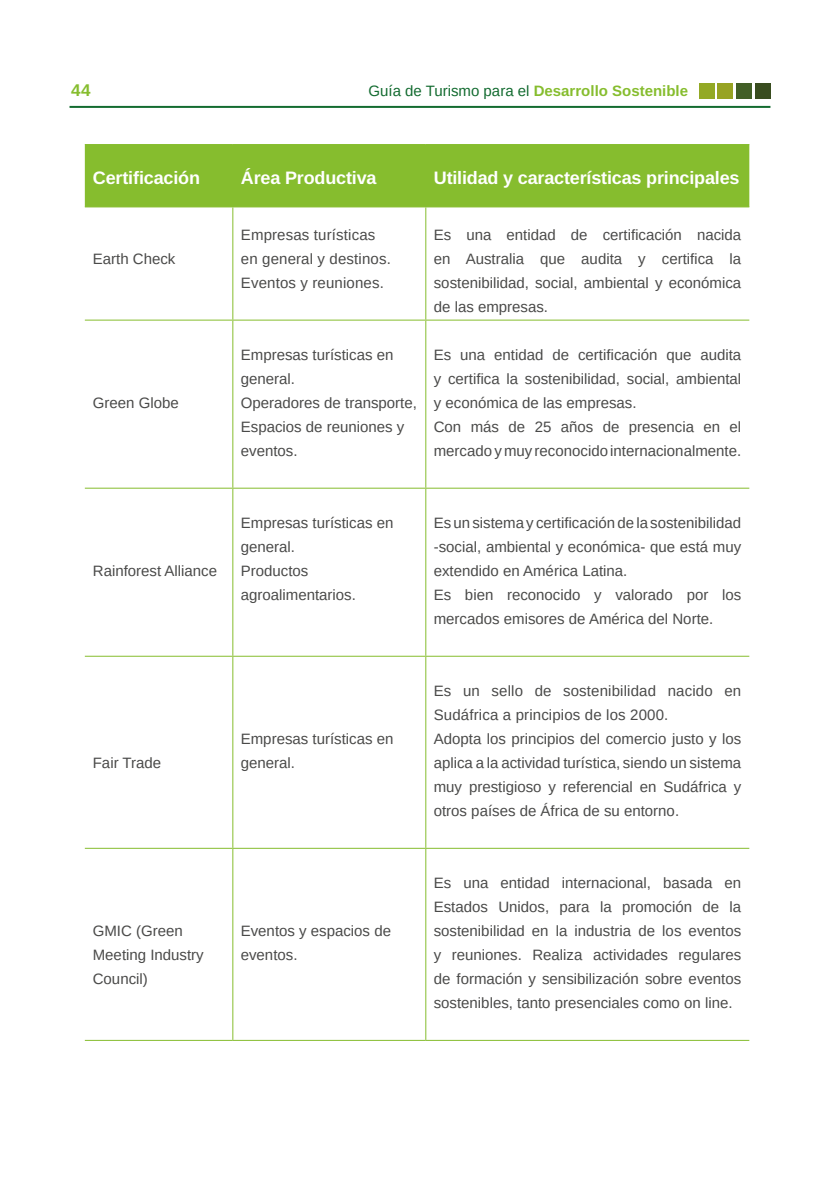
<style>
.page{position:relative;width:840px;height:1191px;background:#fff}
.page>*{position:absolute;margin:0;border:0;box-sizing:border-box;transform-origin:0 0}
.t1{font:700 18px "Arimo";letter-spacing:-.01em;color:#fff}
.t2{font:700 17px "Arimo";color:#86bd2e}
.t3{font:15px/24px "Arimo";color:#4a4a49}
.t4{font:700 15px "Arimo";color:#86bd2e}
.s1{font-weight:400;color:#136b30}
</style>
<div class="page">
<hr style="left:69px;top:106px;width:701px;height:2px;background:#136b30">
<div style="left:754px;top:83px;width:16px;height:16px;background:#394d1f"></div>
<div style="left:736px;top:83px;width:15px;height:16px;background:#425f27"></div>
<div style="left:717px;top:83px;width:15px;height:16px;background:#97a323"></div>
<div style="left:698px;top:83px;width:16px;height:16px;background:#93a925"></div>
<div style="left:85px;top:145px;width:663px;height:61px;background:#86bd2e"></div>
<hr style="left:85px;top:144px;width:148px;height:1px;background:#86bd2e">
<hr style="left:233px;top:144px;width:192px;height:1px;background:#86bd2e">
<hr style="left:232px;top:145px;width:1px;height:61px;background:#86bd2e">
<hr style="left:425px;top:144px;width:323px;height:1px;background:#86bd2e">
<hr style="left:425px;top:145px;width:1px;height:61px;background:#86bd2e">
<hr style="left:85px;top:206px;width:148px;height:1px;background:#86bd2e">
<hr style="left:233px;top:206px;width:192px;height:1px;background:#86bd2e">
<hr style="left:232px;top:207px;width:1px;height:113px;background:#86bd2e">
<hr style="left:425px;top:206px;width:323px;height:1px;background:#86bd2e">
<hr style="left:425px;top:207px;width:1px;height:113px;background:#86bd2e">
<hr style="left:85px;top:320px;width:148px;height:1px;background:#86bd2e">
<hr style="left:233px;top:320px;width:192px;height:1px;background:#86bd2e">
<hr style="left:232px;top:320px;width:1px;height:168px;background:#86bd2e">
<hr style="left:425px;top:320px;width:323px;height:1px;background:#86bd2e">
<hr style="left:425px;top:320px;width:1px;height:168px;background:#86bd2e">
<hr style="left:85px;top:488px;width:148px;height:1px;background:#86bd2e">
<hr style="left:233px;top:488px;width:192px;height:1px;background:#86bd2e">
<hr style="left:232px;top:488px;width:1px;height:168px;background:#86bd2e">
<hr style="left:425px;top:488px;width:323px;height:1px;background:#86bd2e">
<hr style="left:425px;top:488px;width:1px;height:168px;background:#86bd2e">
<hr style="left:85px;top:656px;width:148px;height:1px;background:#86bd2e">
<hr style="left:233px;top:656px;width:192px;height:1px;background:#86bd2e">
<hr style="left:232px;top:656px;width:1px;height:192px;background:#86bd2e">
<hr style="left:425px;top:656px;width:323px;height:1px;background:#86bd2e">
<hr style="left:425px;top:656px;width:1px;height:192px;background:#86bd2e">
<hr style="left:85px;top:848px;width:148px;height:1px;background:#86bd2e">
<hr style="left:233px;top:848px;width:192px;height:1px;background:#86bd2e">
<hr style="left:232px;top:849px;width:1px;height:191px;background:#86bd2e">
<hr style="left:425px;top:848px;width:323px;height:1px;background:#86bd2e">
<hr style="left:425px;top:849px;width:1px;height:191px;background:#86bd2e">
<hr style="left:85px;top:1040px;width:148px;height:1px;background:#86bd2e">
<hr style="left:233px;top:1040px;width:192px;height:1px;background:#86bd2e">
<hr style="left:425px;top:1040px;width:323px;height:1px;background:#86bd2e">
<p class="t2" style="left:71px;top:78px;width:21px">44</p>
<p class="t4" style="left:368px;top:80px;width:321px"><span class="s1">Guía de Turismo para el</span> Desarrollo Sostenible</p>
<p class="t1" style="left:93px;top:165px;width:109px">Certificación</p>
<p class="t1" style="left:241px;top:165px;width:137px">Área Productiva</p>
<p class="t1" style="left:433px;top:165px;width:307px">Utilidad y características principales</p>
<p class="t3" style="left:93px;top:247px;width:84px">Earth Check</p>
<p class="t3" style="left:93px;top:391px;width:87px">Green Globe</p>
<p class="t3" style="left:93px;top:559px;width:126px">Rainforest Alliance</p>
<p class="t3" style="left:93px;top:751px;width:70px">Fair Trade</p>
<p class="t3" style="left:241px;top:223px;width:151px">Empresas turísticas en general y destinos.<br>Eventos y reuniones.</p>
<p class="t3" style="left:433px;top:223px;width:309px;text-align:justify">Es una entidad de certificación nacida en Australia que audita y certifica la sostenibilidad, social, ambiental y económica de las empresas.</p>
<p class="t3" style="left:241px;top:343px;width:177px">Empresas turísticas en general.<br>Operadores de transporte,<br>Espacios de reuniones y eventos.</p>
<p class="t3" style="left:433px;top:343px;width:309px">Es una entidad de certificación que audita y certifica la sostenibilidad, social, ambiental y económica de las empresas.<br>Con más de 25 años de presencia en el mercado y muy reconocido internacionalmente.</p>
<p class="t3" style="left:241px;top:511px;width:154px">Empresas turísticas en general.<br>Productos agroalimentarios.</p>
<p class="t3" style="left:433px;top:511px;width:309px">Es un sistema y certificación de la sostenibilidad -social, ambiental y económica- que está muy extendido en América Latina.<br>Es bien reconocido y valorado por los mercados emisores de América del Norte.</p>
<p class="t3" style="left:241px;top:727px;width:154px">Empresas turísticas en general.</p>
<p class="t3" style="left:433px;top:679px;width:309px">Es un sello de sostenibilidad nacido en Sudáfrica a principios de los 2000.<br>Adopta los principios del comercio justo y los aplica a la actividad turística, siendo un sistema muy prestigioso y referencial en Sudáfrica y otros países de África de su entorno.</p>
<p class="t3" style="left:93px;top:919px;width:112px">GMIC (Green<br>Meeting Industry<br>Council)</p>
<p class="t3" style="left:241px;top:919px;width:152px">Eventos y espacios de eventos.</p>
<p class="t3" style="left:433px;top:871px;width:309px;text-align:justify">Es una entidad internacional, basada en Estados Unidos, para la promoción de la sostenibilidad en la industria de los eventos y reuniones. Realiza actividades regulares de formación y sensibilización sobre eventos sostenibles, tanto presenciales como on line.</p>
</div>
